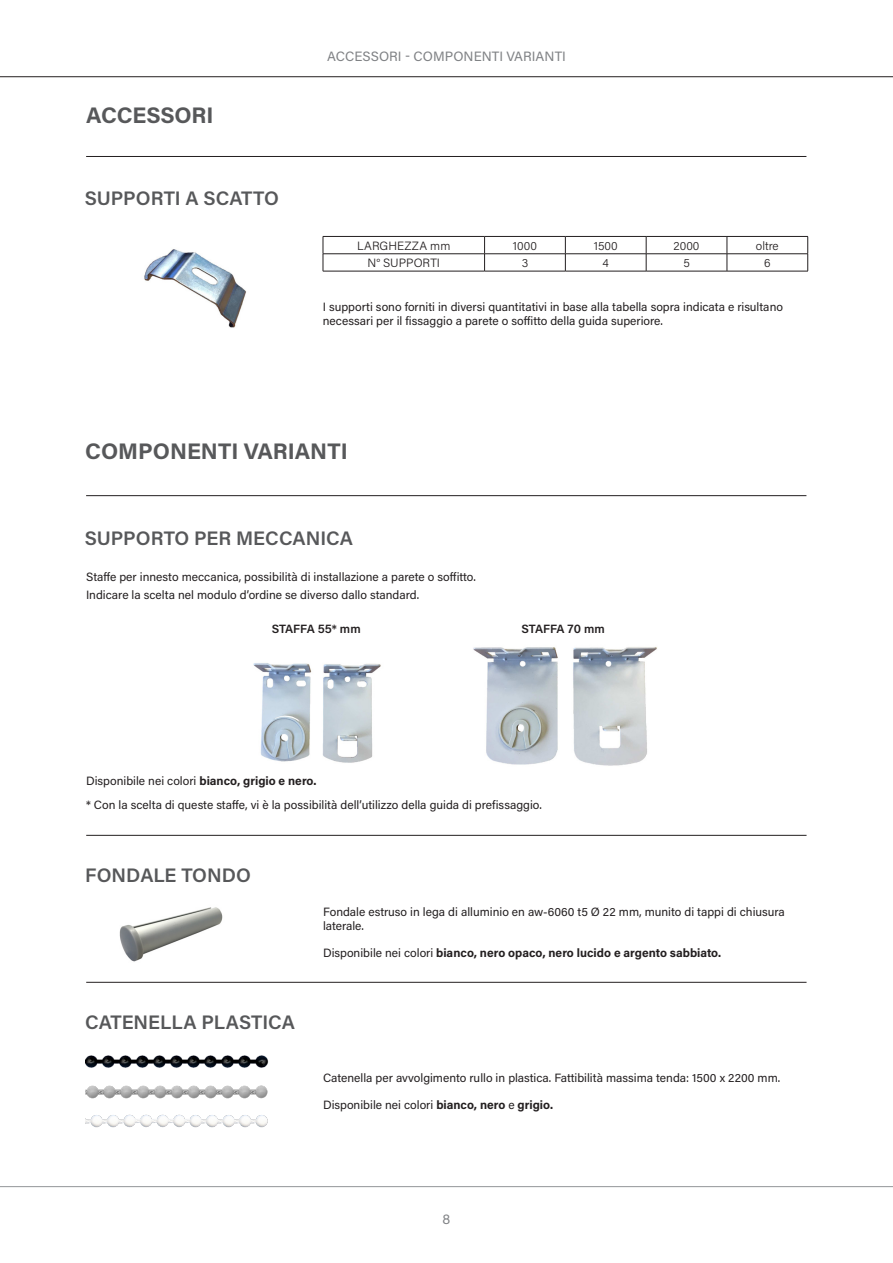
<style>
.page{position:relative;width:893px;height:1263px;background:#fff}
.page>*{position:absolute;margin:0;border:0;box-sizing:border-box;transform-origin:0 0}
.titoletto{font:700 22.5px "Acumin Pro";color:#57585a}
.Stile_paragrafo1{font:600 19.5px "Acumin Pro";color:#57585a}
.t1{font:13.5px "Acumin Pro";color:#808285}
.Stile_paragrafo1-2{font:12px/13.4px "Acumin Pro";color:#231f20}
.Stile_paragrafo1-3{font:700 12px "Acumin Pro";color:#231f20}
.Celle_tabella{font:300 12px "Acumin Pro";color:#231f20}
.t2{font:600 12px "Acumin Pro";letter-spacing:-.005em;color:#231f20}
.s1{color:#fff}
.s2{font-weight:700}
.s3{font-weight:400}
</style>
<div class="page">
<hr style="left:0;top:76px;width:893px;height:1px;background:#231f20">
<hr style="left:0;top:1186px;width:893px;height:1px;background:#939598">
<img style="left:144px;top:249px;width:102px;height:79px">
<img style="left:119px;top:907px;width:104px;height:55px">
<img style="left:253px;top:663px;width:128px;height:100px">
<img style="left:473px;top:647px;width:184px;height:119px">
<hr style="left:86px;top:495px;width:720px;height:1px;background:#231f20">
<hr style="left:86px;top:156px;width:720px;height:1px;background:#231f20">
<hr style="left:86px;top:835px;width:720px;height:1px;background:#231f20">
<hr style="left:86px;top:982px;width:720px;height:1px;background:#231f20">
<hr style="left:485px;top:253px;width:80px;height:1px;background:#231f20">
<hr style="left:323px;top:253px;width:162px;height:1px;background:#231f20">
<hr style="left:565px;top:253px;width:81px;height:1px;background:#231f20">
<hr style="left:323px;top:236px;width:162px;height:1px;background:#231f20">
<hr style="left:485px;top:236px;width:80px;height:1px;background:#231f20">
<hr style="left:565px;top:236px;width:81px;height:1px;background:#231f20">
<hr style="left:646px;top:236px;width:81px;height:1px;background:#231f20">
<hr style="left:727px;top:236px;width:81px;height:1px;background:#231f20">
<svg style="left:323px;top:237px;width:1px;height:34px"></svg>
<hr style="left:646px;top:253px;width:81px;height:1px;background:#231f20">
<svg style="left:646px;top:237px;width:1px;height:34px"></svg>
<svg style="left:727px;top:237px;width:1px;height:34px"></svg>
<svg style="left:807px;top:237px;width:1px;height:34px"></svg>
<hr style="left:323px;top:271px;width:162px;height:1px;background:#231f20">
<hr style="left:485px;top:271px;width:80px;height:1px;background:#231f20">
<hr style="left:565px;top:271px;width:81px;height:1px;background:#231f20">
<hr style="left:646px;top:271px;width:81px;height:1px;background:#231f20">
<hr style="left:727px;top:271px;width:81px;height:1px;background:#231f20">
<hr style="left:727px;top:253px;width:81px;height:1px;background:#231f20">
<svg style="left:484px;top:237px;width:1px;height:34px"></svg>
<svg style="left:565px;top:237px;width:1px;height:34px"></svg>
<img style="left:85px;top:1114px;width:183px;height:14px">
<img style="left:85px;top:1055px;width:184px;height:44px">
<p class="titoletto" style="left:86px;top:99px;width:142px">ACCESSORI <span class="s1">-</span></p>
<p class="Stile_paragrafo1" style="left:85px;top:184px;width:196px">SUPPORTI A SCATTO</p>
<p class="t1" style="left:327px;top:47px;width:10px">accessori</p>
<p class="t1" style="left:405px;top:47px;width:19px">- componenti</p>
<p class="t1" style="left:507px;top:47px;width:9px">varianti</p>
<p class="Celle_tabella" style="left:357px;top:237px;width:95px">LARGHEZZA mm</p>
<p class="Celle_tabella" style="left:513px;top:237px;width:26px">1000</p>
<p class="Celle_tabella" style="left:594px;top:237px;width:25px">1500</p>
<p class="Celle_tabella" style="left:674px;top:237px;width:27px">2000</p>
<p class="Celle_tabella" style="left:756px;top:237px;width:24px">oltre</p>
<p class="Celle_tabella" style="left:367px;top:254px;width:74px">N° SUPPORTI</p>
<p class="Celle_tabella" style="left:522px;top:254px;width:8px">3</p>
<p class="Celle_tabella" style="left:603px;top:254px;width:8px">4</p>
<p class="Celle_tabella" style="left:683px;top:254px;width:8px">5</p>
<p class="Celle_tabella" style="left:764px;top:254px;width:8px">6</p>
<p class="Stile_paragrafo1-2" style="left:323px;top:300px;width:462px">I supporti sono forniti in diversi quantitativi in base alla tabella sopra indicata e risultano necessari per il fissaggio a parete o soffitto della guida superiore.</p>
<p class="titoletto" style="left:85px;top:436px;width:264px">COMPONENTI VARIANTI</p>
<p class="Stile_paragrafo1" style="left:85px;top:524px;width:270px">SUPPORTO PER MECCANICA</p>
<p class="Stile_paragrafo1-2" style="left:86px;top:569px;width:391px">Staffe per innesto meccanica, possibilità di installazione a parete o soffitto.</p>
<p class="Stile_paragrafo1-2" style="left:86px;top:587px;width:334px">Indicare la scelta nel modulo d’ordine se diverso dallo standard.</p>
<p class="t2" style="left:272px;top:620px;width:90px">STAFFA 55* mm</p>
<p class="t2" style="left:521px;top:620px;width:85px">STAFFA 70 mm</p>
<p class="Stile_paragrafo1-2" style="left:86px;top:774px;width:232px">Disponibile nei colori <span class="s2">bianco, grigio e nero.</span></p>
<p class="Stile_paragrafo1-2" style="left:86px;top:798px;width:457px">* Con la scelta di queste staffe, vi è la possibilità dell’utilizzo della guida di prefissaggio.</p>
<p class="Stile_paragrafo1" style="left:85px;top:862px;width:167px">FONDALE TONDO</p>
<p class="Stile_paragrafo1" style="left:85px;top:1008px;width:211px">CATENELLA PLASTICA</p>
<p class="Stile_paragrafo1-2" style="left:323px;top:905px;width:463px">Fondale estruso in lega di alluminio en aw-6060 t5 Ø 22 mm, munito di tappi di chiusura laterale.</p>
<p class="Stile_paragrafo1-3" style="left:323px;top:944px;width:400px"><span class="s3">Disponibile nei colori</span> bianco, nero opaco, nero lucido e argento sabbiato.</p>
<p class="Stile_paragrafo1-2" style="left:323px;top:1070px;width:459px">Catenella per avvolgimento rullo in plastica. Fattibilità massima tenda: 1500 x 2200 mm.</p>
<p class="Stile_paragrafo1-2" style="left:323px;top:1097px;width:232px">Disponibile nei colori <span class="s2">bianco, nero</span> e <span class="s2">grigio.</span></p>
<p class="t1" style="left:443px;top:1210px;width:9px">8</p>
</div>
